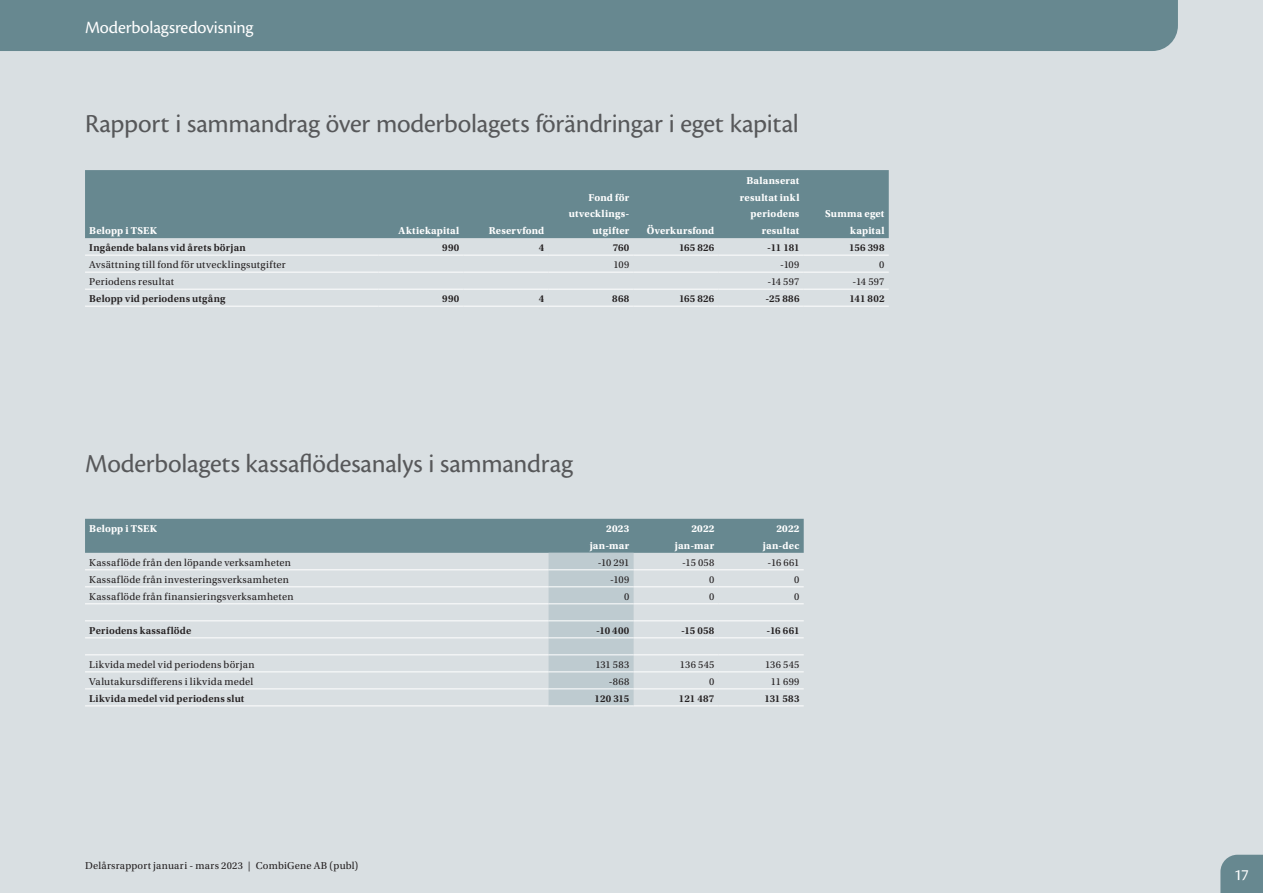
<style>
.page{position:relative;width:1263px;height:893px;background:#d9dfe2}
.page>*{position:absolute;margin:0;border:0;box-sizing:border-box;transform-origin:0 0}
.t1{font:27px "Cronos Pro";letter-spacing:-.01em;color:#57585a}
.t2{font:18px "Cronos Pro";letter-spacing:-.01em;color:#fff}
.t3{font:16.5px "Cronos Pro";color:#fff}
.t4{font:10.5px "Utopia Std";letter-spacing:.025em;color:#231f20}
.t5{font:600 10.5px "Utopia Std";letter-spacing:.02em;color:#231f20}
.t6{font:700 10.5px/16.5px "Utopia Std";letter-spacing:.02em;color:#fff;text-align:right}
</style>
<div class="page">
<div style="left:1220px;top:855px;width:43px;height:38px;background:#678890"></div>
<div style="left:0;top:0;width:1178px;height:51px;background:#678890"></div>
<svg style="left:85px;top:519px;width:719px;height:186px"></svg>
<hr style="left:85px;top:620px;width:464px;height:1px;background:#fff">
<hr style="left:549px;top:620px;width:85px;height:1px;background:#fff">
<hr style="left:634px;top:620px;width:85px;height:1px;background:#fff">
<hr style="left:85px;top:637px;width:464px;height:1px;background:#fff">
<hr style="left:549px;top:637px;width:85px;height:1px;background:#fff">
<hr style="left:634px;top:637px;width:85px;height:1px;background:#fff">
<hr style="left:85px;top:688px;width:464px;height:1px;background:#fff">
<hr style="left:549px;top:688px;width:85px;height:1px;background:#fff">
<hr style="left:634px;top:688px;width:85px;height:1px;background:#fff">
<hr style="left:85px;top:705px;width:464px;height:1px;background:#fff">
<hr style="left:549px;top:705px;width:85px;height:1px;background:#fff">
<hr style="left:634px;top:705px;width:85px;height:1px;background:#fff">
<hr style="left:719px;top:705px;width:85px;height:1px;background:#fff">
<hr style="left:85px;top:569px;width:464px;height:1px;background:#fff">
<hr style="left:549px;top:569px;width:85px;height:1px;background:#fff">
<hr style="left:634px;top:569px;width:85px;height:1px;background:#fff">
<hr style="left:719px;top:569px;width:85px;height:1px;background:#fff">
<hr style="left:85px;top:586px;width:464px;height:1px;background:#fff">
<hr style="left:549px;top:586px;width:85px;height:1px;background:#fff">
<hr style="left:634px;top:586px;width:85px;height:1px;background:#fff">
<hr style="left:719px;top:586px;width:85px;height:1px;background:#fff">
<hr style="left:85px;top:603px;width:464px;height:1px;background:#fff">
<hr style="left:549px;top:603px;width:85px;height:1px;background:#fff">
<hr style="left:634px;top:603px;width:85px;height:1px;background:#fff">
<hr style="left:719px;top:603px;width:85px;height:1px;background:#fff">
<hr style="left:85px;top:654px;width:464px;height:1px;background:#fff">
<hr style="left:549px;top:654px;width:85px;height:1px;background:#fff">
<hr style="left:634px;top:654px;width:85px;height:1px;background:#fff">
<hr style="left:719px;top:654px;width:85px;height:1px;background:#fff">
<hr style="left:85px;top:671px;width:464px;height:1px;background:#fff">
<hr style="left:549px;top:671px;width:85px;height:1px;background:#fff">
<hr style="left:634px;top:671px;width:85px;height:1px;background:#fff">
<hr style="left:719px;top:671px;width:85px;height:1px;background:#fff">
<hr style="left:719px;top:620px;width:85px;height:1px;background:#fff">
<hr style="left:719px;top:637px;width:85px;height:1px;background:#fff">
<hr style="left:719px;top:688px;width:85px;height:1px;background:#fff">
<div style="left:85px;top:170px;width:804px;height:68px;background:#678890"></div>
<hr style="left:85px;top:289px;width:293px;height:1px;background:#fff">
<hr style="left:378px;top:289px;width:85px;height:1px;background:#fff">
<hr style="left:463px;top:289px;width:86px;height:1px;background:#fff">
<hr style="left:549px;top:289px;width:85px;height:1px;background:#fff">
<hr style="left:634px;top:289px;width:85px;height:1px;background:#fff">
<hr style="left:719px;top:289px;width:85px;height:1px;background:#fff">
<hr style="left:804px;top:289px;width:85px;height:1px;background:#fff">
<hr style="left:85px;top:306px;width:293px;height:1px;background:#fff">
<hr style="left:378px;top:306px;width:85px;height:1px;background:#fff">
<hr style="left:463px;top:306px;width:86px;height:1px;background:#fff">
<hr style="left:549px;top:306px;width:85px;height:1px;background:#fff">
<hr style="left:634px;top:306px;width:85px;height:1px;background:#fff">
<hr style="left:719px;top:306px;width:85px;height:1px;background:#fff">
<hr style="left:804px;top:306px;width:85px;height:1px;background:#fff">
<hr style="left:85px;top:272px;width:293px;height:1px;background:#fff">
<hr style="left:378px;top:272px;width:85px;height:1px;background:#fff">
<hr style="left:463px;top:272px;width:86px;height:1px;background:#fff">
<hr style="left:549px;top:272px;width:85px;height:1px;background:#fff">
<hr style="left:634px;top:272px;width:85px;height:1px;background:#fff">
<hr style="left:719px;top:272px;width:85px;height:1px;background:#fff">
<hr style="left:804px;top:272px;width:85px;height:1px;background:#fff">
<hr style="left:85px;top:255px;width:293px;height:1px;background:#fff">
<hr style="left:378px;top:255px;width:85px;height:1px;background:#fff">
<hr style="left:463px;top:255px;width:86px;height:1px;background:#fff">
<hr style="left:549px;top:255px;width:85px;height:1px;background:#fff">
<hr style="left:634px;top:255px;width:85px;height:1px;background:#fff">
<hr style="left:719px;top:255px;width:85px;height:1px;background:#fff">
<hr style="left:804px;top:255px;width:85px;height:1px;background:#fff">
<h2 class="t2" style="left:85px;top:17px;width:170px">Moderbolagsredovisning</h2>
<h1 class="t1" style="left:85px;top:108px;width:715px">Rapport i sammandrag över moderbolagets förändringar i eget kapital</h1>
<p class="t6" style="left:89px;top:222px;width:69px">Belopp i TSEK</p>
<p class="t6" style="left:399px;top:222px;width:62px">Aktiekapital</p>
<p class="t6" style="left:489px;top:222px;width:57px">Reservfond</p>
<p class="t6" style="left:569px;top:189px;width:62px">Fond för utvecklings&shy;utgifter</p>
<p class="t6" style="left:647px;top:222px;width:69px">Överkursfond</p>
<p class="t6" style="left:740px;top:173px;width:61px">Balanserat resultat inkl periodens resultat</p>
<p class="t6" style="left:825px;top:206px;width:61px">Summa eget kapital</p>
<p class="t5" style="left:89px;top:242px;width:158px">Ingående balans vid årets början</p>
<p class="t5" style="left:442px;top:242px;width:19px">990</p>
<p class="t5" style="left:539px;top:242px;width:7px">4</p>
<p class="t5" style="left:613px;top:242px;width:18px">760</p>
<p class="t5" style="left:679px;top:242px;width:37px">165 826</p>
<p class="t5" style="left:767px;top:242px;width:34px">-11 181</p>
<p class="t5" style="left:849px;top:242px;width:37px">156 398</p>
<p class="t4" style="left:89px;top:259px;width:198px">Avsättning till fond för utvecklingsutgifter</p>
<p class="t4" style="left:613px;top:259px;width:17px">109</p>
<p class="t4" style="left:780px;top:259px;width:21px">-109</p>
<p class="t4" style="left:879px;top:259px;width:7px">0</p>
<p class="t4" style="left:89px;top:276px;width:86px">Periodens resultat</p>
<p class="t4" style="left:768px;top:276px;width:33px">-14 597</p>
<p class="t4" style="left:853px;top:276px;width:33px">-14 597</p>
<p class="t5" style="left:89px;top:293px;width:138px">Belopp vid periodens utgång</p>
<p class="t5" style="left:442px;top:293px;width:19px">990</p>
<p class="t5" style="left:539px;top:293px;width:7px">4</p>
<p class="t5" style="left:612px;top:293px;width:19px">868</p>
<p class="t5" style="left:679px;top:293px;width:37px">165 826</p>
<p class="t5" style="left:765px;top:293px;width:36px">-25 886</p>
<p class="t5" style="left:849px;top:293px;width:36px">141 802</p>
<h1 class="t1" style="left:85px;top:448px;width:489px">Moderbolagets kassaflödesanalys i sammandrag</h1>
<p class="t6" style="left:89px;top:520px;width:69px">Belopp i TSEK</p>
<p class="t6" style="left:606px;top:520px;width:25px">2023</p>
<p class="t6" style="left:691px;top:520px;width:25px">2022</p>
<p class="t6" style="left:776px;top:520px;width:25px">2022</p>
<p class="t6" style="left:590px;top:537px;width:41px">jan-mar</p>
<p class="t6" style="left:675px;top:537px;width:41px">jan-mar</p>
<p class="t6" style="left:763px;top:537px;width:38px">jan-dec</p>
<p class="t4" style="left:89px;top:556px;width:203px">Kassaflöde från den löpande verksamheten</p>
<p class="t4" style="left:598px;top:556px;width:33px">-10 291</p>
<p class="t4" style="left:682px;top:556px;width:34px">-15 058</p>
<p class="t4" style="left:768px;top:556px;width:33px">-16 661</p>
<p class="t4" style="left:89px;top:573px;width:201px">Kassaflöde från investeringsverksamheten</p>
<p class="t4" style="left:610px;top:573px;width:21px">-109</p>
<p class="t4" style="left:709px;top:573px;width:7px">0</p>
<p class="t4" style="left:794px;top:573px;width:7px">0</p>
<p class="t4" style="left:89px;top:590px;width:206px">Kassaflöde från finansieringsverksamheten</p>
<p class="t4" style="left:624px;top:590px;width:7px">0</p>
<p class="t4" style="left:709px;top:590px;width:7px">0</p>
<p class="t4" style="left:794px;top:590px;width:7px">0</p>
<p class="t5" style="left:89px;top:624px;width:103px">Periodens kassaflöde</p>
<p class="t5" style="left:596px;top:624px;width:35px">-10 400</p>
<p class="t5" style="left:681px;top:624px;width:35px">-15 058</p>
<p class="t5" style="left:767px;top:624px;width:34px">-16 661</p>
<p class="t4" style="left:89px;top:659px;width:167px">Likvida medel vid periodens början</p>
<p class="t4" style="left:595px;top:659px;width:36px">131 583</p>
<p class="t4" style="left:680px;top:659px;width:36px">136 545</p>
<p class="t4" style="left:765px;top:659px;width:36px">136 545</p>
<p class="t4" style="left:89px;top:676px;width:166px">Valutakursdifferens i likvida medel</p>
<p class="t4" style="left:609px;top:676px;width:22px">-868</p>
<p class="t4" style="left:709px;top:676px;width:7px">0</p>
<p class="t4" style="left:771px;top:676px;width:30px">11 699</p>
<p class="t5" style="left:89px;top:692px;width:157px">Likvida medel vid periodens slut</p>
<p class="t5" style="left:594px;top:692px;width:36px">120 315</p>
<p class="t5" style="left:679px;top:692px;width:37px">121 487</p>
<p class="t5" style="left:764px;top:692px;width:37px">131 583</p>
<p class="t4" style="left:85px;top:860px;width:275px">Delårsrapport januari - mars 2023 | CombiGene AB (publ)</p>
<h3 class="t3" style="left:1234px;top:866px;width:16px">17</h3>
</div>
